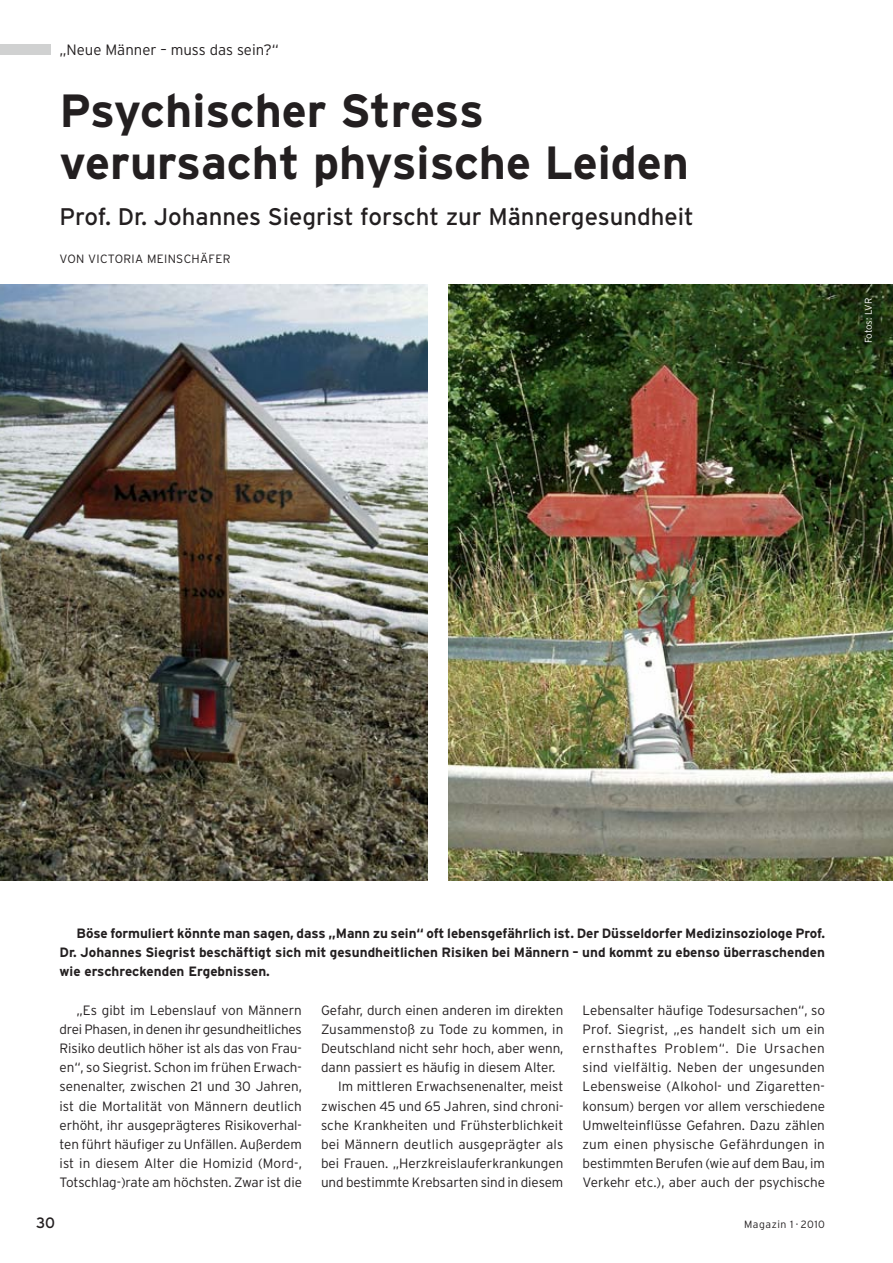
<style>
.page{position:relative;width:893px;height:1263px;background:#fff}
.page>*{position:absolute;margin:0;border:0;box-sizing:border-box;transform-origin:0 0}
.t1{font:700 46.5px/52.5px "Interstate";color:#231f20}
.t2{font:24px "Interstate";color:#231f20}
.t3{font:300 15px "Interstate";color:#231f20}
.t4{font:15px "Interstate";color:#231f20}
.t5{font:300 13.5px/19.2px "Interstate";letter-spacing:-.005em;color:#231f20;text-align:justify}
.t6{font:700 13.5px/19.2px "Interstate";color:#231f20;text-align:justify}
.t7{font:300 12px "Interstate";letter-spacing:.025em;color:#231f20}
.t8{font:300 10.5px "Interstate";letter-spacing:.05em;color:#231f20}
.t9{font:300 9.75px "Interstate";letter-spacing:-.015em;color:#fff}
</style>
<div class="page">
<img style="left:0;top:285px;width:427px;height:595px">
<img style="left:449px;top:285px;width:444px;height:595px">
<div style="left:0;top:45px;width:51px;height:10px;background:#d0d1d1"></div>
<p class="t3" style="left:60px;top:44px;width:221px">„Neue Männer – muss das sein?“</p>
<h1 class="t1" style="left:60px;top:88px;width:631px">Psychischer Stress verursacht physische Leiden</h1>
<h2 class="t2" style="left:60px;top:208px;width:636px">Prof. Dr. Johannes Siegrist forscht zur Männergesundheit</h2>
<p class="t7" style="left:60px;top:254px;width:172px">VON VICTORIA MEINSCHÄFER</p>
<p class="t9" style="left:865px;top:343px;width:47px;rotate:-90deg">Fotos: LVR</p>
<p class="t6" style="left:60px;top:924px;width:767px;text-indent:17px">Böse formuliert könnte man sagen, dass „Mann zu sein“ oft lebensgefährlich ist. Der Düsseldorfer Medizinsoziologe Prof.<br>Dr. Johannes Siegrist beschäftigt sich mit gesundheitlichen Risiken bei Männern – und kommt zu ebenso überraschenden wie erschreckenden Ergebnissen.</p>
<p class="t5" style="left:60px;top:1001px;width:244px;text-indent:17px">„Es gibt im Lebenslauf von Männern drei Phasen, in denen ihr gesundheitliches Risiko deutlich höher ist als das von Frau&shy;en“, so Siegrist. Schon im frühen Erwach&shy;senenalter, zwischen 21 und 30 Jahren, ist die Mortalität von Männern deutlich erhöht, ihr ausgeprägteres Risikoverhal&shy;ten führt häufiger zu Unfällen. Außerdem ist in diesem Alter die Homizid (Mord-, Totschlag-)rate am höchsten. Zwar ist die</p>
<p class="t5" style="left:321px;top:1001px;width:244px">Gefahr, durch einen anderen im direkten</p>
<p class="t5" style="left:321px;top:1020px;width:244px">Zusammenstoß zu Tode zu kommen, in</p>
<p class="t5" style="left:321px;top:1040px;width:244px">Deutschland nicht sehr hoch, aber wenn,</p>
<p class="t5" style="left:321px;top:1059px;width:236px">dann passiert es häufig in diesem Alter.</p>
<p class="t5" style="left:338px;top:1078px;width:227px">Im mittleren Erwachsenenalter, meist</p>
<p class="t5" style="left:321px;top:1097px;width:244px">zwischen 45 und 65 Jahren, sind chroni-</p>
<p class="t5" style="left:321px;top:1116px;width:244px">sche Krankheiten und Frühsterblichkeit</p>
<p class="t5" style="left:321px;top:1135px;width:244px">bei Männern deutlich ausgeprägter als</p>
<p class="t5" style="left:321px;top:1155px;width:244px">bei Frauen. „Herzkreislauferkrankungen</p>
<p class="t5" style="left:321px;top:1174px;width:244px">und bestimmte Krebsarten sind in diesem</p>
<p class="t5" style="left:583px;top:1001px;width:244px">Lebensalter häufige Todesursachen“, so Prof. Siegrist, „es handelt sich um ein ernsthaftes Problem“. Die Ursachen sind vielfältig. Neben der ungesunden Lebensweise (Alkohol- und Zigaretten&shy;konsum) bergen vor allem verschiedene Umwelteinflüsse Gefahren. Dazu zählen zum einen physische Gefährdungen in bestimmten Berufen (wie auf dem Bau, im Verkehr etc.), aber auch der psychische</p>
<p class="t4" style="left:36px;top:1217px;width:20px">30</p>
<p class="t8" style="left:744px;top:1221px;width:82px">Magazin 1 · 2010</p>
</div>
